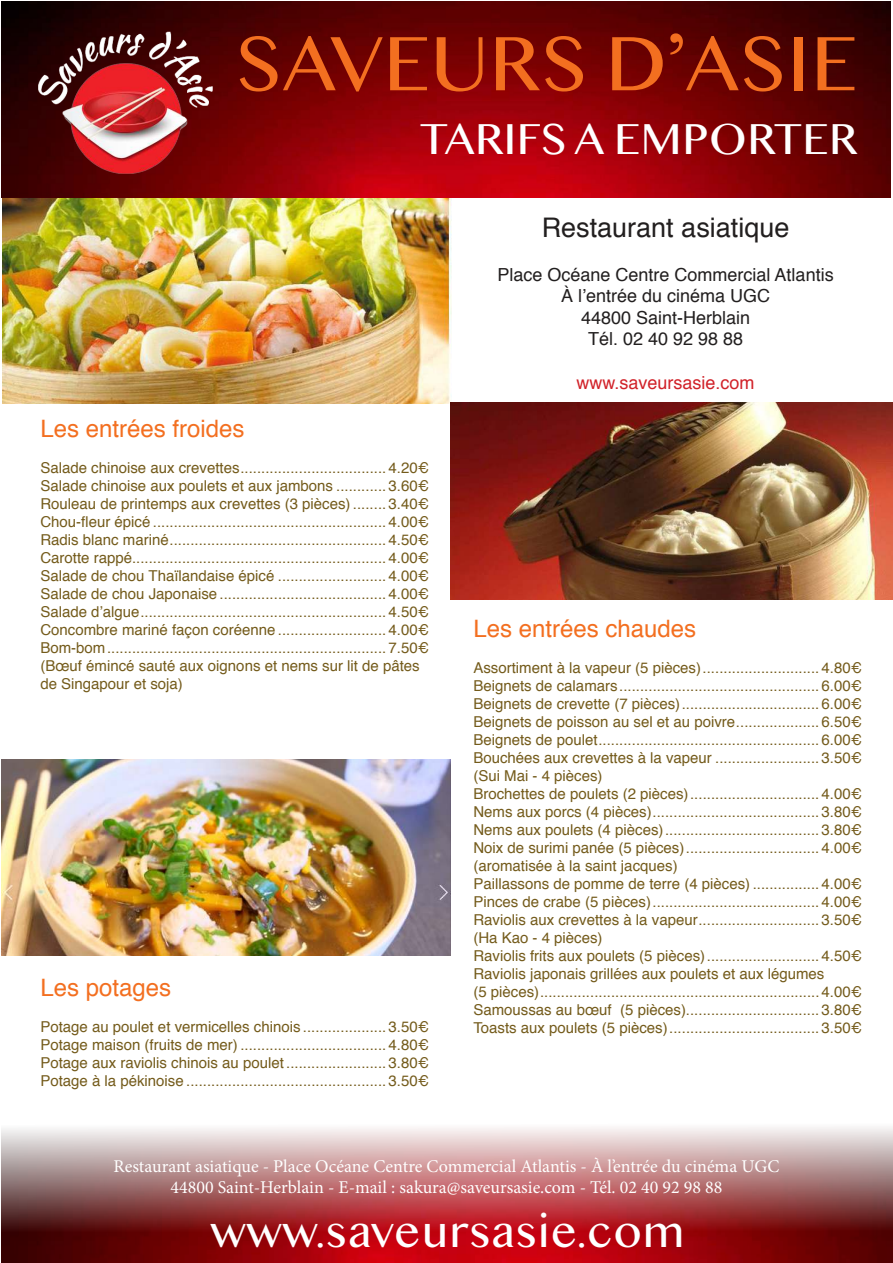
<style>
.page{position:relative;width:893px;height:1263px;background:#fff}
.page>*{position:absolute;margin:0;border:0;box-sizing:border-box;transform-origin:0 0}
.t1{font:72px "Bangla MN";color:#f36f20}
.t2{font:40.5px "Bangla MN";color:#fff}
.t3{font:27px "Helvetica";color:#221f1f}
.t4{font:24px "Helvetica";color:#f36f20}
.t5{font:18px/21.6px "Minion Pro";color:#fff;text-align:center}
.t6{font:18px/21.6px "Helvetica";color:#221f1f;text-align:center}
.t7{font:18px "Helvetica";color:#d12229}
.t8{font:15px/18px "Helvetica";color:#745b1b}
</style>
<div class="page">
<img style="left:1px;top:2px;width:890px;height:195px">
<img style="left:29px;top:19px;width:196px;height:164px">
<svg style="left:1px;top:1127px;width:892px;height:136px;background:#b05f62"></svg>
<img style="left:1px;top:759px;width:449px;height:197px">
<img style="left:3px;top:198px;width:449px;height:205px">
<img style="left:450px;top:403px;width:443px;height:197px">
<h1 class="t1" style="left:235px;top:23px;width:625px">SAVEURS D’ASIE</h1>
<h2 class="t2" style="left:420px;top:117px;width:440px">TARIFS A EMPORTER</h2>
<h3 class="t4" style="left:40px;top:419px;width:206px">Les entrées froides</h3>
<p class="t8" style="left:40px;top:460px;width:390px">Salade chinoise aux crevettes ................................... 4.20¤ Salade chinoise aux poulets et aux jambons ............ 3.60¤ Rouleau de printemps aux crevettes (3 pièces) ........ 3.40¤ Chou-fleur épicé ........................................................ 4.00¤ Radis blanc mariné .................................................... 4.50¤ Carotte rappé............................................................. 4.00¤ Salade de chou Thaïlandaise épicé .......................... 4.00¤ Salade de chou Japonaise ........................................ 4.00¤ Salade d’algue ........................................................... 4.50¤ Concombre mariné façon coréenne .......................... 4.00¤ Bom-bom ...................................................................7.50¤ (Bœuf émincé sauté aux oignons et nems sur lit de pâtes de Singapour et soja)</p>
<h3 class="t4" style="left:40px;top:969px;width:132px">Les potages</h3>
<p class="t8" style="left:40px;top:1018px;width:390px;text-align:justify">Potage au poulet et vermicelles chinois .................... 3.50¤ Potage maison (fruits de mer) ................................... 4.80¤ Potage aux raviolis chinois au poulet ........................ 3.80¤ Potage à la pékinoise ................................................ 3.50¤</p>
<h3 class="t3" style="left:542px;top:218px;width:249px">Restaurant asiatique</h3>
<p class="t6" style="left:497px;top:265px;width:338px">Place Océane Centre Commercial Atlantis<br>À l’entrée du cinéma UGC<br>44800 Saint-Herblain<br>Tél. 02 40 92 98 88</p>
<p class="t7" style="left:577px;top:375px;width:180px">www.saveursasie.com</p>
<h3 class="t4" style="left:473px;top:619px;width:224px">Les entrées chaudes</h3>
<p class="t8" style="left:473px;top:660px;width:390px">Assortiment à la vapeur (5 pièces) ............................ 4.80¤ Beignets de calamars ................................................ 6.00¤ Beignets de crevette (7 pièces) ................................. 6.00¤ Beignets de poisson au sel et au poivre .................... 6.50¤ Beignets de poulet ..................................................... 6.00¤ Bouchées aux crevettes à la vapeur ......................... 3.50¤ (Sui Mai - 4 pièces)<br>Brochettes de poulets (2 pièces) ............................... 4.00¤ Nems aux porcs (4 pièces) ........................................ 3.80¤ Nems aux poulets (4 pièces) ..................................... 3.80¤ Noix de surimi panée (5 pièces) ................................ 4.00¤ (aromatisée à la saint jacques)<br>Paillassons de pomme de terre (4 pièces) ................ 4.00¤ Pinces de crabe (5 pièces) ........................................ 4.00¤ Raviolis aux crevettes à la vapeur ............................. 3.50¤ (Ha Kao - 4 pièces)<br>Raviolis frits aux poulets (5 pièces) ........................... 4.50¤ Raviolis japonais grillées aux poulets et aux légumes<br>(5 pièces) ...................................................................4.00¤ Samoussas au bœuf (5 pièces)................................ 3.80¤ Toasts aux poulets (5 pièces) .................................... 3.50¤</p>
<p class="t5" style="left:114px;top:1156px;width:667px">Restaurant asiatique - Place Océane Centre Commercial Atlantis - À l’entrée du cinéma UGC<br>44800 Saint-Herblain - E-mail : sakura@saveursasie.com - Tél. 02 40 92 98 88</p>
<h2 class="t2" style="left:210px;top:1210px;width:477px">www.saveursasie.com</h2>
</div>
